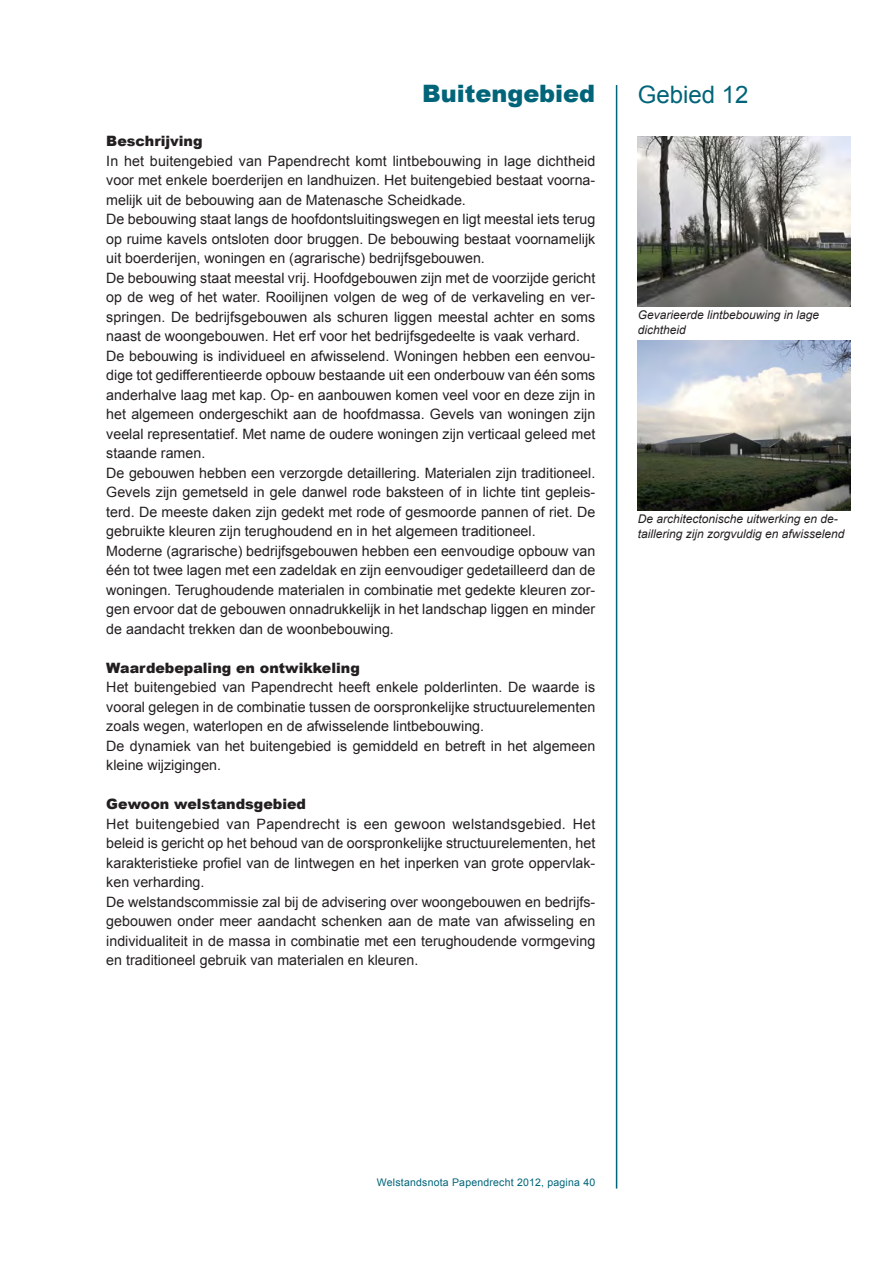
<style>
.page{position:relative;width:893px;height:1263px;background:#fff}
.page>*{position:absolute;margin:0;border:0;box-sizing:border-box;transform-origin:0 0}
.t1{font:900 24px "Arial";color:#016479}
.t2{font:24px "Arial";color:#016479}
.platte_tekst{font:14.25px/19.5px "Arial";color:#231f20;text-align:justify}
.tussenkop_zwart{font:900 14.25px "Arial";color:#231f20}
.bijschriften{font:italic 12px/14.4px "Arial";color:#231f20}
.t3{font:10.5px "Arial";letter-spacing:.02em;color:#016479}
</style>
<div class="page">
<hr style="left:616px;top:85px;width:1px;height:1103px;background:#016479">
<img style="left:638px;top:136px;width:212px;height:170px">
<img style="left:638px;top:340px;width:212px;height:170px">
<p class="t1" style="left:422px;top:76px;width:175px">Buitengebied</p>
<p class="tussenkop_zwart" style="left:106px;top:131px;width:98px">Beschrijving</p>
<p class="platte_tekst" style="left:106px;top:151px;width:490px">In het buitengebied van Papendrecht komt lintbebouwing in lage dichtheid voor met enkele boerderijen en landhuizen. Het buitengebied bestaat voorna&shy;melijk uit de bebouwing aan de Matenasche Scheidkade.</p>
<p class="platte_tekst" style="left:106px;top:210px;width:490px">De bebouwing staat langs de hoofdontsluitingswegen en ligt meestal iets terug op ruime kavels ontsloten door bruggen. De bebouwing bestaat voornamelijk uit boerderijen, woningen en (agrarische) bedrijfsgebouwen.</p>
<p class="platte_tekst" style="left:106px;top:268px;width:490px">De bebouwing staat meestal vrij. Hoofdgebouwen zijn met de voorzijde gericht op de weg of het water. Rooilijnen volgen de weg of de verkaveling en ver&shy;springen. De bedrijfsgebouwen als schuren liggen meestal achter en soms naast de woongebouwen. Het erf voor het bedrijfsgedeelte is vaak verhard.</p>
<p class="platte_tekst" style="left:106px;top:346px;width:490px">De bebouwing is individueel en afwisselend. Woningen hebben een eenvou&shy;dige tot gedifferentieerde opbouw bestaande uit een onderbouw van één soms anderhalve laag met kap. Op- en aanbouwen komen veel voor en deze zijn in het algemeen ondergeschikt aan de hoofdmassa. Gevels van woningen zijn veelal representatief. Met name de oudere woningen zijn verticaal geleed met staande ramen.</p>
<p class="platte_tekst" style="left:106px;top:463px;width:490px">De gebouwen hebben een verzorgde detaillering. Materialen zijn traditioneel.<br>Gevels zijn gemetseld in gele danwel rode baksteen of in lichte tint gepleis&shy;terd. De meeste daken zijn gedekt met rode of gesmoorde pannen of riet. De gebruikte kleuren zijn terughoudend en in het algemeen traditioneel.</p>
<p class="platte_tekst" style="left:106px;top:541px;width:490px">Moderne (agrarische) bedrijfsgebouwen hebben een eenvoudige opbouw van één tot twee lagen met een zadeldak en zijn eenvoudiger gedetailleerd dan de woningen. Terughoudende materialen in combinatie met gedekte kleuren zor&shy;gen ervoor dat de gebouwen onnadrukkelijk in het landschap liggen en minder de aandacht trekken dan de woonbebouwing.</p>
<p class="tussenkop_zwart" style="left:106px;top:657px;width:255px">Waardebepaling en ontwikkeling</p>
<p class="platte_tekst" style="left:106px;top:678px;width:490px">Het buitengebied van Papendrecht heeft enkele polderlinten. De waarde is vooral gelegen in de combinatie tussen de oorspronkelijke structuurelementen zoals wegen, waterlopen en de afwisselende lintbebouwing.</p>
<p class="platte_tekst" style="left:106px;top:736px;width:490px">De dynamiek van het buitengebied is gemiddeld en betreft in het algemeen kleine wijzigingen.</p>
<p class="tussenkop_zwart" style="left:106px;top:794px;width:201px">Gewoon welstandsgebied</p>
<p class="platte_tekst" style="left:106px;top:814px;width:490px">Het buitengebied van Papendrecht is een gewoon welstandsgebied. Het beleid is gericht op het behoud van de oorspronkelijke structuurelementen, het karakteristieke profiel van de lintwegen en het inperken van grote oppervlak&shy;ken verharding.</p>
<p class="platte_tekst" style="left:106px;top:892px;width:490px">De welstandscommissie zal bij de advisering over woongebouwen en bedrijfs&shy;gebouwen onder meer aandacht schenken aan de mate van afwisseling en individualiteit in de massa in combinatie met een terughoudende vormgeving en traditioneel gebruik van materialen en kleuren.</p>
<p class="t2" style="left:638px;top:78px;width:112px">Gebied 12</p>
<p class="bijschriften" style="left:638px;top:308px;width:183px">Gevarieerde lintbebouwing in lage dichtheid</p>
<p class="bijschriften" style="left:638px;top:512px;width:208px">De architectonische uitwerking en de&shy;taillering zijn zorgvuldig en afwisselend</p>
<p class="t3" style="left:377px;top:1175px;width:220px">Welstandsnota Papendrecht 2012, pagina 40</p>
</div>
